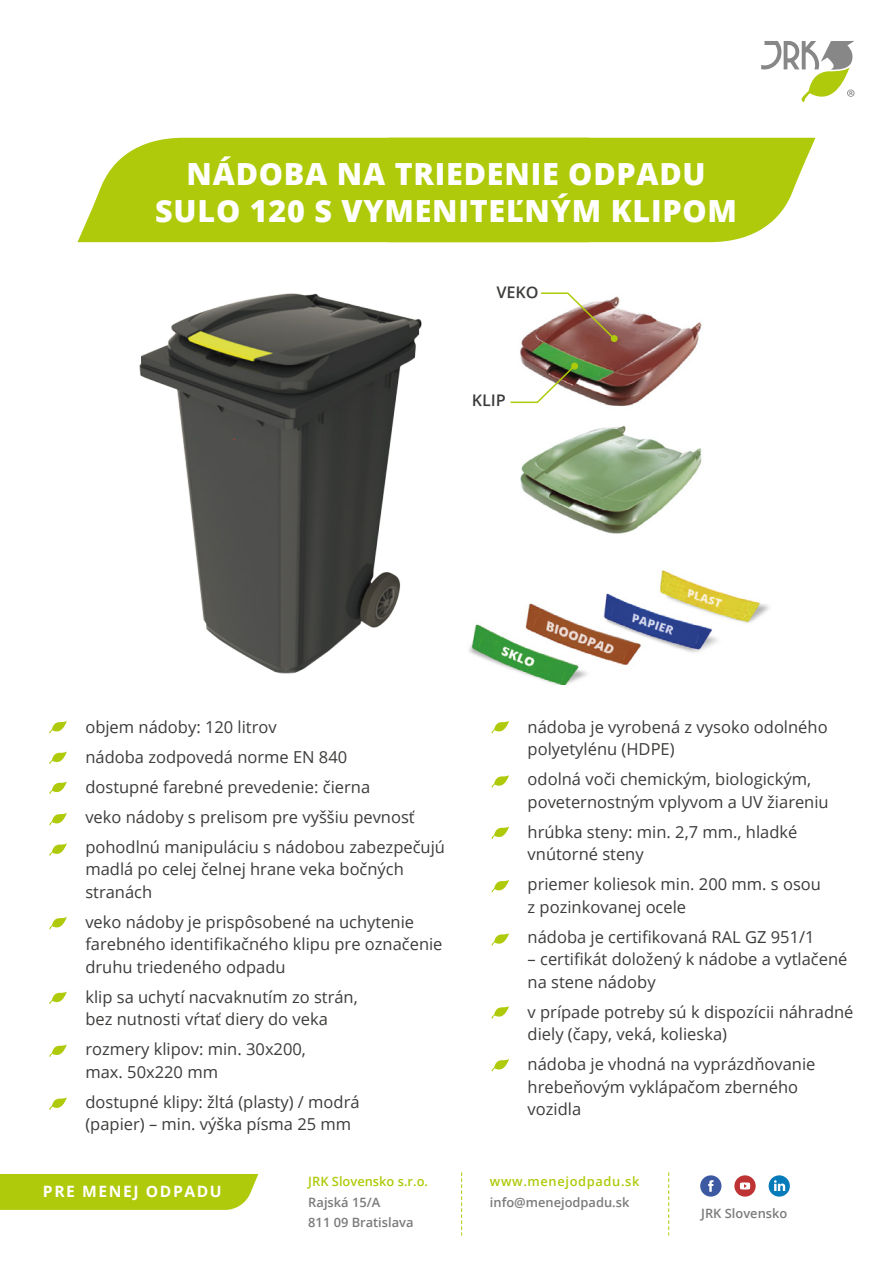
<style>
.page{position:relative;width:893px;height:1263px;background:#fff}
.page>*{position:absolute;margin:0;border:0;box-sizing:border-box;transform-origin:0 0}
.t1{font:800 30.45px/38px "Open Sans";letter-spacing:.025em;color:#fff;text-align:center}
.t2{font:16.5px/22.5px "Open Sans";color:#3c3c3b}
.t3{font:600 16.05px "Open Sans";color:#3c3c3b}
.t4{font:700 15.6px "Open Sans";letter-spacing:.1em;color:#fff}
.t5{font:600 12.9px/20.2px "Open Sans";color:#7c7b7b}
.t6{font:600 12.9px "Open Sans";color:#afca0b}
.t7{font:600 12.9px "Open Sans";letter-spacing:.05em;color:#afca0b}
</style>
<div class="page">
<svg style="left:761px;top:41px;width:93px;height:61px"></svg>
<svg style="left:49px;top:721px;width:18px;height:13px"></svg>
<svg style="left:49px;top:751px;width:18px;height:13px"></svg>
<svg style="left:49px;top:781px;width:18px;height:13px"></svg>
<svg style="left:49px;top:813px;width:18px;height:13px"></svg>
<svg style="left:49px;top:843px;width:18px;height:13px"></svg>
<svg style="left:49px;top:917px;width:18px;height:13px"></svg>
<svg style="left:49px;top:991px;width:18px;height:13px"></svg>
<svg style="left:49px;top:1044px;width:18px;height:13px"></svg>
<svg style="left:49px;top:1097px;width:18px;height:13px"></svg>
<svg style="left:491px;top:721px;width:18px;height:13px"></svg>
<svg style="left:491px;top:775px;width:18px;height:13px"></svg>
<svg style="left:491px;top:826px;width:18px;height:13px"></svg>
<svg style="left:491px;top:880px;width:18px;height:13px"></svg>
<svg style="left:491px;top:933px;width:18px;height:13px"></svg>
<svg style="left:491px;top:1006px;width:18px;height:13px"></svg>
<svg style="left:491px;top:1059px;width:18px;height:13px"></svg>
<svg style="left:77px;top:138px;width:312px;height:104px;background:#b7cf23"></svg>
<div style="left:389px;top:138px;width:426px;height:104px;background:#afca0b"></div>
<div style="left:0;top:1174px;width:258px;height:36px;background:#afca0b"></div>
<svg style="left:668px;top:1173px;width:1px;height:62px"></svg>
<svg style="left:461px;top:1173px;width:1px;height:62px"></svg>
<svg style="left:700px;top:1175px;width:21px;height:21px"></svg>
<div style="left:734px;top:1175px;width:22px;height:21px;background:#be3334;border-radius:50%"></div>
<svg style="left:740px;top:1182px;width:10px;height:7px"></svg>
<svg style="left:769px;top:1175px;width:21px;height:21px"></svg>
<img style="left:520px;top:425px;width:182px;height:109px">
<img style="left:520px;top:296px;width:182px;height:111px">
<img style="left:139px;top:293px;width:283px;height:381px">
<img style="left:468px;top:570px;width:301px;height:115px">
<svg style="left:510px;top:364px;width:67px;height:40px"></svg>
<div style="left:611px;top:335px;width:7px;height:7px;background:#afca0b;border-radius:50%"></div>
<svg style="left:540px;top:292px;width:76px;height:49px"></svg>
<h1 class="t1" style="left:155px;top:153px;width:583px">NÁDOBA NA TRIEDENIE ODPADU<br>SULO 120 S VYMENITEĽNÝM KLIPOM</h1>
<p class="t3" style="left:497px;top:281px;width:43px;rotate:1deg">VEKO</p>
<p class="t3" style="left:472px;top:389px;width:35px;rotate:1deg">KLIP</p>
<p class="t2" style="left:85px;top:711px;width:361px;line-height:30px">objem nádoby: 120 litrov<br>nádoba zodpovedá norme EN 840<br>dostupné farebné prevedenie: čierna<br>veko nádoby s prelisom pre vyššiu pevnosť pohodlnú manipuláciu s nádobou zabezpečujú</p>
<p class="t2" style="left:85px;top:857px;width:320px">madlá po celej čelnej hrane veka bočných stranách</p>
<p class="t2" style="left:85px;top:910px;width:359px">veko nádoby je prispôsobené na uchytenie farebného identifikačného klipu pre označenie druhu triedeného odpadu</p>
<p class="t2" style="left:85px;top:985px;width:274px">klip sa uchytí nacvaknutím zo strán, bez nutnosti vŕtať diery do veka</p>
<p class="t2" style="left:85px;top:1037px;width:222px">rozmery klipov: min. 30x200, max. 50x220 mm</p>
<p class="t2" style="left:85px;top:1090px;width:276px">dostupné klipy: žltá (plasty) / modrá (papier) – min. výška písma 25 mm</p>
<p class="t2" style="left:528px;top:715px;width:301px">nádoba je vyrobená z vysoko odolného polyetylénu (HDPE)</p>
<p class="t2" style="left:528px;top:767px;width:303px">odolná voči chemickým, biologickým, poveternostným vplyvom a UV žiareniu</p>
<p class="t2" style="left:528px;top:820px;width:271px">hrúbka steny: min. 2,7 mm., hladké vnútorné steny</p>
<p class="t2" style="left:528px;top:872px;width:295px">priemer koliesok min. 200 mm. s osou z pozinkovanej ocele</p>
<p class="t2" style="left:528px;top:925px;width:288px">nádoba je certifikovaná RAL GZ 951/1</p>
<p class="t2" style="left:528px;top:947px;width:321px">– certifikát doložený k nádobe a vytlačené na stene nádoby</p>
<p class="t2" style="left:528px;top:1000px;width:327px">v prípade potreby sú k dispozícii náhradné diely (čapy, veká, kolieska)</p>
<p class="t2" style="left:528px;top:1052px;width:289px">nádoba je vhodná na vyprázdňovanie hrebeňovým vyklápačom zberného vozidla</p>
<p class="t4" style="left:43px;top:1181px;width:180px">PRE MENEJ ODPADU</p>
<p class="t7" style="left:490px;top:1172px;width:151px">www.menejodpadu.sk</p>
<p class="t6" style="left:308px;top:1173px;width:121px">JRK Slovensko s.r.o.</p>
<p class="t5" style="left:308px;top:1191px;width:107px">Rajská 15/A<br>811 09 Bratislava</p>
<p class="t5" style="left:490px;top:1191px;width:141px">info@menejodpadu.sk</p>
<p class="t5" style="left:701px;top:1203px;width:88px">JRK Slovensko</p>
</div>
